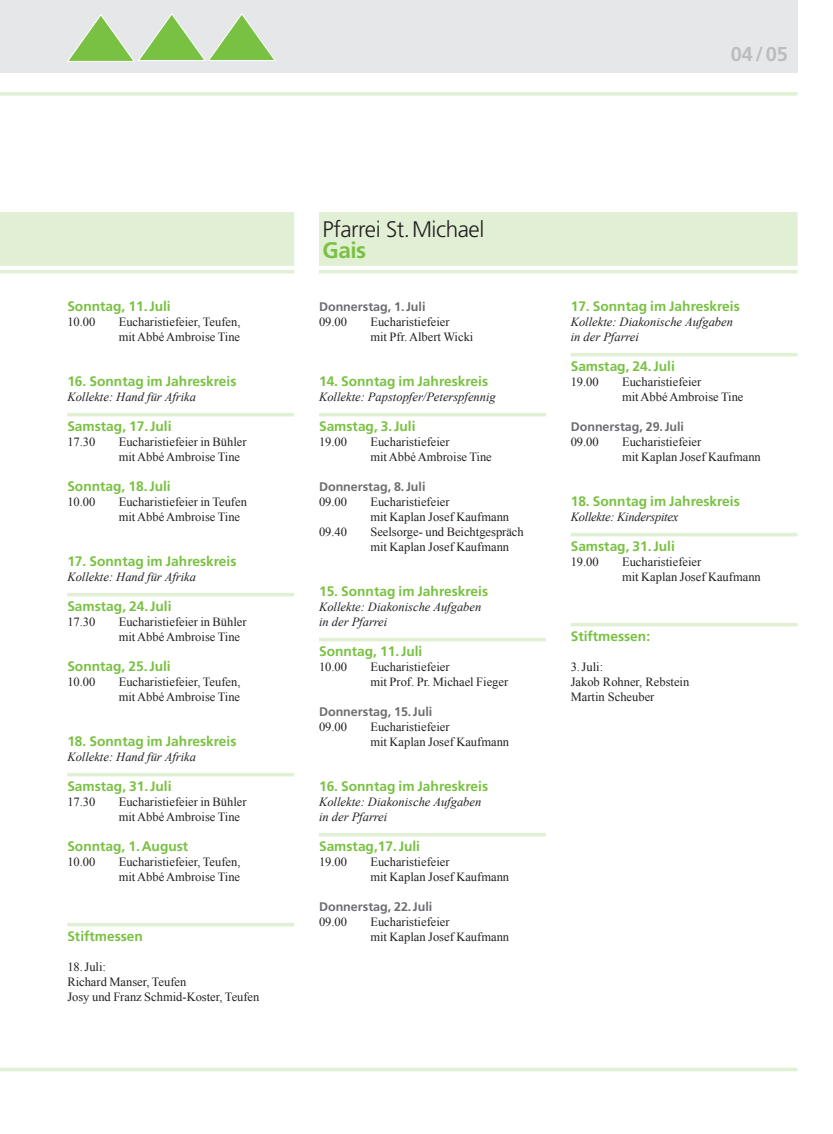
<style>
.page{position:relative;width:833px;height:1134px;background:#fff}
.page>*{position:absolute;margin:0;border:0;box-sizing:border-box;transform-origin:0 0}
.t1{font:300 22.5px "Frutiger LT Std";letter-spacing:-.02em;color:#231f20}
.t2{font:700 22.5px "Frutiger LT Std";color:#79c142}
.t3{font:700 20px "Frutiger LT Std";color:#bcbdc0}
.t4{font:700 13.75px "Frutiger LT Std";color:#79c142}
.t5{font:12.5px/15px "Times New Roman";color:#231f20}
.t6{font:italic 12.5px/15px "Times New Roman";color:#231f20}
.t7{font:700 12.5px "Frutiger LT Std";color:#6c6d70}
.t8{font:italic 12.5px "Times New Roman";letter-spacing:-.02em;color:#231f20}
</style>
<div class="page">
<div style="left:0;top:212px;width:294px;height:54px;background:#e1efd4"></div>
<hr style="left:0;top:270px;width:294px;height:3px;background:#e1efd4">
<div style="left:319px;top:212px;width:478px;height:54px;background:#e1efd4"></div>
<hr style="left:319px;top:270px;width:478px;height:3px;background:#e1efd4">
<div style="left:0;top:0;width:797px;height:73px;background:#e6e7e9"></div>
<hr style="left:0;top:92px;width:797px;height:4px;background:#e1efd4">
<svg style="left:67px;top:14px;width:208px;height:48px"></svg>
<hr style="left:0;top:1068px;width:797px;height:3px;background:#e1efd4">
<hr style="left:67px;top:413px;width:227px;height:3px;background:#e1efd4">
<hr style="left:67px;top:593px;width:227px;height:3px;background:#e1efd4">
<hr style="left:67px;top:773px;width:227px;height:3px;background:#e1efd4">
<hr style="left:67px;top:923px;width:227px;height:3px;background:#e1efd4">
<hr style="left:319px;top:413px;width:227px;height:3px;background:#e1efd4">
<hr style="left:319px;top:638px;width:227px;height:3px;background:#e1efd4">
<hr style="left:319px;top:833px;width:227px;height:3px;background:#e1efd4">
<hr style="left:570px;top:353px;width:227px;height:3px;background:#e1efd4">
<hr style="left:570px;top:533px;width:227px;height:3px;background:#e1efd4">
<hr style="left:570px;top:623px;width:227px;height:3px;background:#e1efd4">
<h2 class="t3" style="left:730px;top:42px;width:59px">04/05</h2>
<p class="t4" style="left:67px;top:298px;width:105px">Sonntag, 11.Juli</p>
<p class="t5" style="left:67px;top:314px;width:30px">10.00</p>
<p class="t5" style="left:119px;top:314px;width:123px">Eucharistiefeier, Teufen, mit Abbé Ambroise Tine</p>
<p class="t4" style="left:67px;top:373px;width:171px">16. Sonntag im Jahreskreis</p>
<p class="t6" style="left:67px;top:389px;width:130px">Kollekte: Hand für Afrika</p>
<p class="t4" style="left:67px;top:418px;width:106px">Samstag, 17.Juli</p>
<p class="t5" style="left:67px;top:434px;width:30px">17.30</p>
<p class="t5" style="left:119px;top:434px;width:129px">Eucharistiefeier in Bühler mit Abbé Ambroise Tine</p>
<p class="t4" style="left:67px;top:478px;width:105px">Sonntag, 18.Juli</p>
<p class="t5" style="left:67px;top:494px;width:30px">10.00</p>
<p class="t5" style="left:119px;top:494px;width:130px">Eucharistiefeier in Teufen mit Abbé Ambroise Tine</p>
<p class="t4" style="left:67px;top:553px;width:171px">17. Sonntag im Jahreskreis</p>
<p class="t6" style="left:67px;top:569px;width:130px">Kollekte: Hand für Afrika</p>
<p class="t4" style="left:67px;top:598px;width:106px">Samstag, 24.Juli</p>
<p class="t5" style="left:67px;top:614px;width:30px">17.30</p>
<p class="t5" style="left:119px;top:614px;width:129px">Eucharistiefeier in Bühler mit Abbé Ambroise Tine</p>
<p class="t4" style="left:67px;top:658px;width:105px">Sonntag, 25.Juli</p>
<p class="t5" style="left:67px;top:674px;width:30px">10.00</p>
<p class="t5" style="left:119px;top:674px;width:123px">Eucharistiefeier, Teufen, mit Abbé Ambroise Tine</p>
<p class="t4" style="left:67px;top:733px;width:171px">18. Sonntag im Jahreskreis</p>
<p class="t6" style="left:67px;top:749px;width:130px">Kollekte: Hand für Afrika</p>
<p class="t4" style="left:67px;top:778px;width:106px">Samstag, 31.Juli</p>
<p class="t5" style="left:67px;top:794px;width:30px">17.30</p>
<p class="t5" style="left:119px;top:794px;width:129px">Eucharistiefeier in Bühler mit Abbé Ambroise Tine</p>
<p class="t4" style="left:67px;top:838px;width:122px">Sonntag, 1.August</p>
<p class="t5" style="left:67px;top:854px;width:30px">10.00</p>
<p class="t5" style="left:119px;top:854px;width:123px">Eucharistiefeier, Teufen, mit Abbé Ambroise Tine</p>
<p class="t4" style="left:67px;top:928px;width:77px">Stiftmessen</p>
<p class="t5" style="left:67px;top:959px;width:194px">18.Juli:<br>Richard Manser, Teufen<br>Josy und Franz Schmid-Koster, Teufen</p>
<h1 class="t1" style="left:322px;top:217px;width:163px">Pfarrei St.Michael</h1>
<h1 class="t2" style="left:322px;top:236px;width:45px">Gais</h1>
<p class="t7" style="left:319px;top:299px;width:108px">Donnerstag, 1.Juli</p>
<p class="t5" style="left:319px;top:314px;width:30px">09.00</p>
<p class="t5" style="left:370px;top:314px;width:104px">Eucharistiefeier<br>mit Pfr. Albert Wicki</p>
<p class="t4" style="left:319px;top:373px;width:171px">14. Sonntag im Jahreskreis</p>
<p class="t6" style="left:319px;top:389px;width:178px">Kollekte: Papstopfer/Peterspfennig</p>
<p class="t4" style="left:319px;top:418px;width:98px">Samstag, 3.Juli</p>
<p class="t5" style="left:319px;top:434px;width:30px">19.00</p>
<p class="t5" style="left:370px;top:434px;width:123px">Eucharistiefeier<br>mit Abbé Ambroise Tine</p>
<p class="t7" style="left:319px;top:479px;width:108px">Donnerstag, 8.Juli</p>
<p class="t5" style="left:319px;top:494px;width:30px">09.00</p>
<p class="t5" style="left:370px;top:494px;width:140px">Eucharistiefeier<br>mit Kaplan Josef Kaufmann</p>
<p class="t5" style="left:319px;top:524px;width:30px">09.40</p>
<p class="t5" style="left:370px;top:524px;width:155px">Seelsorge- und Beichtgespräch mit Kaplan Josef Kaufmann</p>
<p class="t4" style="left:319px;top:583px;width:171px">15. Sonntag im Jahreskreis</p>
<p class="t6" style="left:319px;top:599px;width:164px">Kollekte: Diakonische Aufgaben in der Pfarrei</p>
<p class="t4" style="left:319px;top:643px;width:105px">Sonntag, 11.Juli</p>
<p class="t5" style="left:319px;top:659px;width:30px">10.00</p>
<p class="t5" style="left:370px;top:659px;width:139px">Eucharistiefeier<br>mit Prof. Pr. Michael Fieger</p>
<p class="t7" style="left:319px;top:704px;width:115px">Donnerstag, 15.Juli</p>
<p class="t5" style="left:319px;top:719px;width:30px">09.00</p>
<p class="t5" style="left:370px;top:719px;width:140px">Eucharistiefeier<br>mit Kaplan Josef Kaufmann</p>
<p class="t4" style="left:319px;top:778px;width:171px">16. Sonntag im Jahreskreis</p>
<p class="t6" style="left:319px;top:794px;width:164px">Kollekte: Diakonische Aufgaben in der Pfarrei</p>
<p class="t4" style="left:319px;top:838px;width:103px">Samstag,17.Juli</p>
<p class="t5" style="left:319px;top:854px;width:30px">19.00</p>
<p class="t5" style="left:370px;top:854px;width:140px">Eucharistiefeier<br>mit Kaplan Josef Kaufmann</p>
<p class="t7" style="left:319px;top:899px;width:115px">Donnerstag, 22.Juli</p>
<p class="t5" style="left:319px;top:914px;width:30px">09.00</p>
<p class="t5" style="left:370px;top:914px;width:140px">Eucharistiefeier<br>mit Kaplan Josef Kaufmann</p>
<p class="t4" style="left:570px;top:298px;width:171px">17. Sonntag im Jahreskreis</p>
<p class="t6" style="left:570px;top:314px;width:164px">Kollekte: Diakonische Aufgaben in der Pfarrei</p>
<p class="t4" style="left:570px;top:358px;width:106px">Samstag, 24.Juli</p>
<p class="t5" style="left:570px;top:374px;width:30px">19.00</p>
<p class="t5" style="left:622px;top:374px;width:123px">Eucharistiefeier<br>mit Abbé Ambroise Tine</p>
<p class="t7" style="left:570px;top:419px;width:115px">Donnerstag, 29.Juli</p>
<p class="t5" style="left:570px;top:434px;width:30px">09.00</p>
<p class="t5" style="left:622px;top:434px;width:140px">Eucharistiefeier<br>mit Kaplan Josef Kaufmann</p>
<p class="t4" style="left:570px;top:493px;width:171px">18. Sonntag im Jahreskreis</p>
<p class="t8" style="left:570px;top:508px;width:109px">Kollekte: Kinderspitex</p>
<p class="t4" style="left:570px;top:538px;width:106px">Samstag, 31.Juli</p>
<p class="t5" style="left:570px;top:554px;width:30px">19.00</p>
<p class="t5" style="left:622px;top:554px;width:140px">Eucharistiefeier<br>mit Kaplan Josef Kaufmann</p>
<p class="t4" style="left:570px;top:628px;width:81px">Stiftmessen:</p>
<p class="t5" style="left:570px;top:659px;width:120px">3.Juli:<br>Jakob Rohner, Rebstein<br>Martin Scheuber</p>
</div>
